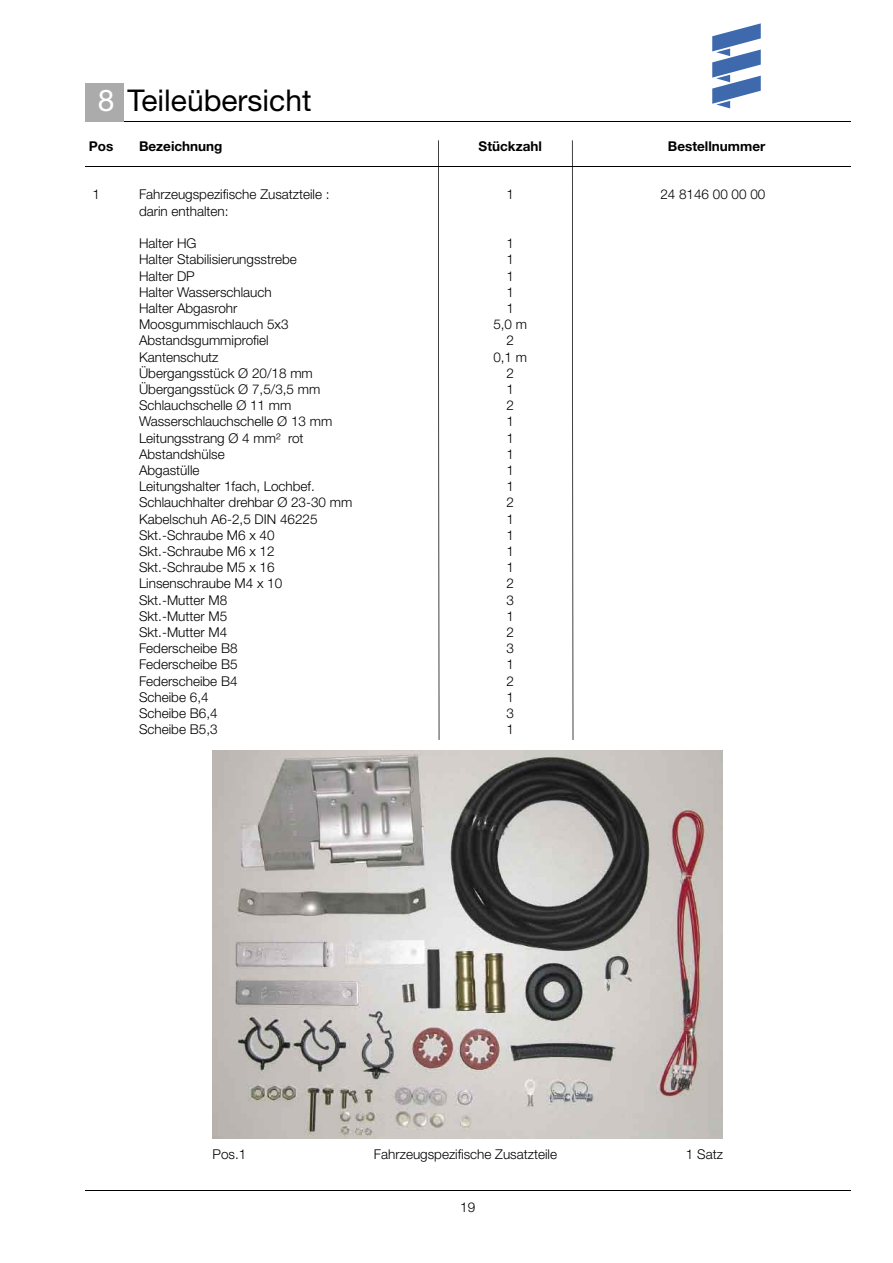
<style>
.page{position:relative;width:893px;height:1263px;background:#fff}
.page>*{position:absolute;margin:0;border:0;box-sizing:border-box;transform-origin:0 0}
.t1{font:30px "Helvetica Neue LT";color:#000}
.t2{font:300 13.5px "Helvetica Neue LT";color:#000}
.t3{font:700 13.5px "Helvetica Neue LT";color:#000}
.s1{color:#fff}
</style>
<div class="page">
<hr style="left:85px;top:121px;width:765px;height:1px;background:#000">
<hr style="left:85px;top:1190px;width:765px;height:1px;background:#000">
<div style="left:85px;top:83px;width:38px;height:38px;background:#ababab"></div>
<svg style="left:712px;top:23px;width:49px;height:85px"></svg>
<hr style="left:85px;top:166px;width:765px;height:1px;background:#000">
<svg style="left:438px;top:140px;width:1px;height:600px"></svg>
<svg style="left:572px;top:140px;width:1px;height:600px"></svg>
<img style="left:213px;top:750px;width:510px;height:389px">
<h1 class="t1" style="left:98px;top:82px;width:215px"><span class="s1">8</span> Teileübersicht</h1>
<p class="t3" style="left:89px;top:138px;width:26px">Pos</p>
<p class="t3" style="left:139px;top:138px;width:85px">Bezeichnung</p>
<p class="t3" style="left:479px;top:138px;width:65px">Stückzahl</p>
<p class="t3" style="left:668px;top:138px;width:99px">Bestellnummer</p>
<p class="t2" style="left:93px;top:186px;width:9px">1</p>
<p class="t2" style="left:139px;top:186px;width:192px">Fahrzeugspezifische Zusatzteile :</p>
<p class="t2" style="left:506px;top:186px;width:9px">1</p>
<p class="t2" style="left:660px;top:186px;width:107px">24 8146 00 00 00</p>
<p class="t2" style="left:139px;top:203px;width:91px">darin enthalten:</p>
<p class="t2" style="left:139px;top:235px;width:59px">Halter HG</p>
<p class="t2" style="left:506px;top:235px;width:9px">1</p>
<p class="t2" style="left:139px;top:251px;width:159px">Halter Stabilisierungsstrebe</p>
<p class="t2" style="left:506px;top:251px;width:9px">1</p>
<p class="t2" style="left:139px;top:267px;width:57px">Halter DP</p>
<p class="t2" style="left:506px;top:267px;width:9px">1</p>
<p class="t2" style="left:139px;top:284px;width:134px">Halter Wasserschlauch</p>
<p class="t2" style="left:506px;top:284px;width:9px">1</p>
<p class="t2" style="left:139px;top:300px;width:100px">Halter Abgasrohr</p>
<p class="t2" style="left:506px;top:300px;width:9px">1</p>
<p class="t2" style="left:139px;top:316px;width:151px">Moosgummischlauch 5x3</p>
<p class="t2" style="left:493px;top:316px;width:35px">5,0 m</p>
<p class="t2" style="left:139px;top:332px;width:131px">Abstandsgummiprofiel</p>
<p class="t2" style="left:506px;top:332px;width:9px">2</p>
<p class="t2" style="left:139px;top:348px;width:81px">Kantenschutz</p>
<p class="t2" style="left:493px;top:348px;width:35px">0,1 m</p>
<p class="t2" style="left:139px;top:365px;width:175px">Übergangsstück Ø 20/18 mm</p>
<p class="t2" style="left:506px;top:365px;width:9px">2</p>
<p class="t2" style="left:139px;top:381px;width:183px">Übergangsstück Ø 7,5/3,5 mm</p>
<p class="t2" style="left:506px;top:381px;width:9px">1</p>
<p class="t2" style="left:139px;top:397px;width:154px">Schlauchschelle Ø 11 mm</p>
<p class="t2" style="left:506px;top:397px;width:9px">2</p>
<p class="t2" style="left:139px;top:413px;width:195px">Wasserschlauchschelle Ø 13 mm</p>
<p class="t2" style="left:506px;top:413px;width:9px">1</p>
<p class="t2" style="left:139px;top:429px;width:166px">Leitungsstrang Ø 4 mm² rot</p>
<p class="t2" style="left:506px;top:429px;width:9px">1</p>
<p class="t2" style="left:139px;top:446px;width:87px">Abstandshülse</p>
<p class="t2" style="left:506px;top:446px;width:9px">1</p>
<p class="t2" style="left:139px;top:462px;width:62px">Abgastülle</p>
<p class="t2" style="left:506px;top:462px;width:9px">1</p>
<p class="t2" style="left:139px;top:478px;width:177px">Leitungshalter 1fach, Lochbef.</p>
<p class="t2" style="left:506px;top:478px;width:9px">1</p>
<p class="t2" style="left:139px;top:494px;width:215px">Schlauchhalter drehbar Ø 23-30 mm</p>
<p class="t2" style="left:506px;top:494px;width:9px">2</p>
<p class="t2" style="left:139px;top:510px;width:180px">Kabelschuh A6-2,5 DIN 46225</p>
<p class="t2" style="left:506px;top:510px;width:9px">1</p>
<p class="t2" style="left:139px;top:527px;width:137px">Skt.-Schraube M6 x 40</p>
<p class="t2" style="left:506px;top:527px;width:9px">1</p>
<p class="t2" style="left:139px;top:543px;width:137px">Skt.-Schraube M6 x 12</p>
<p class="t2" style="left:506px;top:543px;width:9px">1</p>
<p class="t2" style="left:139px;top:559px;width:137px">Skt.-Schraube M5 x 16</p>
<p class="t2" style="left:506px;top:559px;width:9px">1</p>
<p class="t2" style="left:139px;top:575px;width:145px">Linsenschraube M4 x 10</p>
<p class="t2" style="left:506px;top:575px;width:9px">2</p>
<p class="t2" style="left:139px;top:591px;width:90px">Skt.-Mutter M8</p>
<p class="t2" style="left:506px;top:591px;width:9px">3</p>
<p class="t2" style="left:139px;top:608px;width:90px">Skt.-Mutter M5</p>
<p class="t2" style="left:506px;top:608px;width:9px">1</p>
<p class="t2" style="left:139px;top:624px;width:90px">Skt.-Mutter M4</p>
<p class="t2" style="left:506px;top:624px;width:9px">2</p>
<p class="t2" style="left:139px;top:640px;width:100px">Federscheibe B8</p>
<p class="t2" style="left:506px;top:640px;width:9px">3</p>
<p class="t2" style="left:139px;top:656px;width:100px">Federscheibe B5</p>
<p class="t2" style="left:506px;top:656px;width:9px">1</p>
<p class="t2" style="left:139px;top:672px;width:100px">Federscheibe B4</p>
<p class="t2" style="left:506px;top:672px;width:9px">2</p>
<p class="t2" style="left:139px;top:689px;width:71px">Scheibe 6,4</p>
<p class="t2" style="left:506px;top:689px;width:9px">1</p>
<p class="t2" style="left:139px;top:705px;width:80px">Scheibe B6,4</p>
<p class="t2" style="left:506px;top:705px;width:9px">3</p>
<p class="t2" style="left:139px;top:721px;width:80px">Scheibe B5,3</p>
<p class="t2" style="left:506px;top:721px;width:9px">1</p>
<p class="t2" style="left:213px;top:1146px;width:35px">Pos.1</p>
<p class="t2" style="left:374px;top:1146px;width:185px">Fahrzeugspezifische Zusatzteile</p>
<p class="t2" style="left:686px;top:1146px;width:39px">1 Satz</p>
<p class="t2" style="left:460px;top:1198px;width:17px">19</p>
</div>
